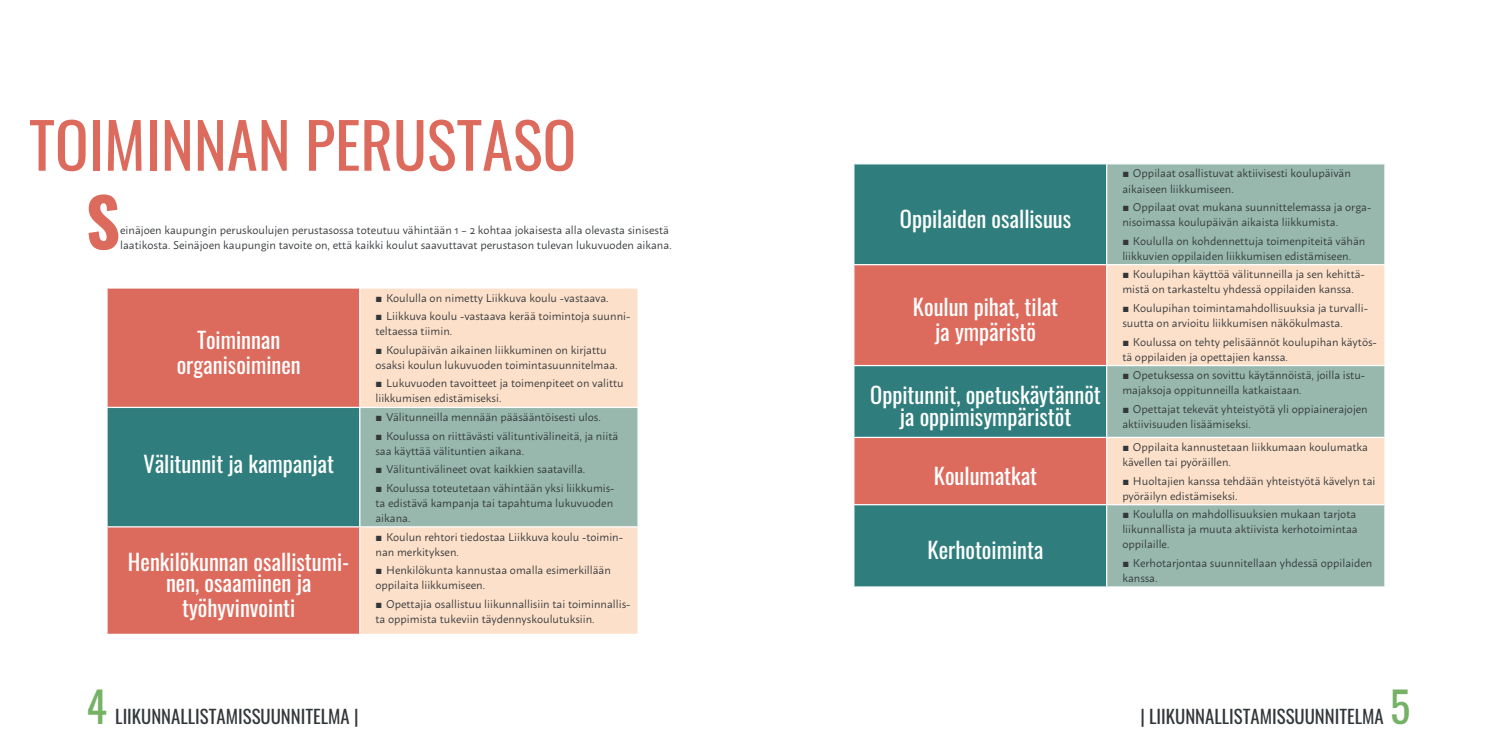
<style>
.page{position:relative;width:1489px;height:745px;background:#fff}
.page>*{position:absolute;margin:0;border:0;box-sizing:border-box;transform-origin:0 0}
.Leipis{font:700 66.75px "Oswald";color:#dd6b5d}
.Otsikko{font:62.5px "Oswald";color:#dd6b5d}
.t1{font:42.5px "Oswald";color:#76b266}
.luettelo-otsikko{font:22.5px/21.2px "Oswald";color:#fff;text-align:center}
.t2{font:18.75px "Oswald";color:#33373a}
.Leipis-2{font:11.25px/15px "Macho";color:#33373a}
.s1{font-family:"Arial"}
</style>
<div class="page">
<div style="left:108px;top:288px;width:251px;height:345px;background:#dd6b5d"></div>
<div style="left:360px;top:288px;width:277px;height:345px;background:#fde0ca"></div>
<div style="left:107px;top:407px;width:253px;height:119px;background:#2f7e7d"></div>
<div style="left:360px;top:407px;width:278px;height:119px;background:#98b8ad"></div>
<hr style="left:106px;top:406px;width:254px;height:2px;background:#fff">
<hr style="left:106px;top:408px;width:2px;height:118px;background:#fff">
<hr style="left:360px;top:406px;width:278px;height:2px;background:#fff">
<hr style="left:359px;top:408px;width:1px;height:118px;background:#fff">
<hr style="left:637px;top:408px;width:1px;height:118px;background:#fff">
<hr style="left:106px;top:526px;width:254px;height:1px;background:#fff">
<hr style="left:360px;top:526px;width:278px;height:1px;background:#fff">
<div style="left:854px;top:164px;width:251px;height:422px;background:#2f7e7d"></div>
<div style="left:1107px;top:164px;width:277px;height:422px;background:#98b8ad"></div>
<svg style="left:854px;top:265px;width:251px;height:238px;background:#a97167"></svg>
<svg style="left:1107px;top:265px;width:277px;height:238px;background:#ded4c1"></svg>
<hr style="left:853px;top:264px;width:253px;height:1px;background:#fff">
<hr style="left:1106px;top:264px;width:279px;height:1px;background:#fff">
<hr style="left:853px;top:364px;width:253px;height:2px;background:#fff">
<hr style="left:1106px;top:364px;width:279px;height:2px;background:#fff">
<hr style="left:853px;top:436px;width:253px;height:2px;background:#fff">
<hr style="left:1106px;top:436px;width:279px;height:2px;background:#fff">
<hr style="left:853px;top:503px;width:253px;height:2px;background:#fff">
<hr style="left:1106px;top:503px;width:279px;height:2px;background:#fff">
<p class="Otsikko" style="left:29px;top:89px;width:548px">TOIMINNAN PERUSTASO</p>
<p class="Leipis" style="left:86px;top:187px;width:36px">S</p>
<p class="Leipis-2" style="left:120px;top:221px;width:553px">einäjoen kaupungin peruskoulujen perustasossa toteutuu vähintään 1 – 2 kohtaa jokaisesta alla olevasta sinisestä laatikosta. Seinäjoen kaupungin tavoite on, että kaikki koulut saavuttavat perustason tulevan lukuvuoden aikana.</p>
<p class="luettelo-otsikko" style="left:197px;top:326px;width:85px">Toiminnan</p>
<p class="luettelo-otsikko" style="left:177px;top:351px;width:125px">organisoiminen</p>
<p class="luettelo-otsikko" style="left:143px;top:450px;width:192px">Välitunnit ja kampanjat</p>
<p class="luettelo-otsikko" style="left:128px;top:548px;width:223px">Henkilökunnan osallistumi&shy;nen, osaaminen ja</p>
<p class="luettelo-otsikko" style="left:182px;top:594px;width:115px">työhyvinvointi</p>
<p class="Leipis-2" style="left:375px;top:289px;width:235px"><span class="s1">■</span> Koululla on nimetty Liikkuva koulu -vastaava.</p>
<p class="Leipis-2" style="left:375px;top:307px;width:256px"><span class="s1">■</span> Liikkuva koulu -vastaava kerää toimintoja suunni&shy;teltaessa tiimin.</p>
<p class="Leipis-2" style="left:375px;top:341px;width:244px"><span class="s1">■</span> Koulupäivän aikainen liikkuminen on kirjattu osaksi koulun lukuvuoden toimintasuunnitelmaa.</p>
<p class="Leipis-2" style="left:375px;top:374px;width:250px"><span class="s1">■</span> Lukuvuoden tavoitteet ja toimenpiteet on valittu liikkumisen edistämiseksi.</p>
<p class="Leipis-2" style="left:375px;top:408px;width:227px"><span class="s1">■</span> Välitunneilla mennään pääsääntöisesti ulos.</p>
<p class="Leipis-2" style="left:375px;top:427px;width:244px"><span class="s1">■</span> Koulussa on riittävästi välituntivälineitä, ja niitä saa käyttää välituntien aikana.</p>
<p class="Leipis-2" style="left:375px;top:460px;width:211px"><span class="s1">■</span> Välituntivälineet ovat kaikkien saatavilla.</p>
<p class="Leipis-2" style="left:375px;top:479px;width:241px"><span class="s1">■</span> Koulussa toteutetaan vähintään yksi liikkumis&shy;ta edistävä kampanja tai tapahtuma lukuvuoden aikana.</p>
<p class="Leipis-2" style="left:375px;top:527px;width:249px"><span class="s1">■</span> Koulun rehtori tiedostaa Liikkuva koulu -toimin&shy;nan merkityksen.</p>
<p class="Leipis-2" style="left:375px;top:561px;width:237px"><span class="s1">■</span> Henkilökunta kannustaa omalla esimerkillään oppilaita liikkumiseen.</p>
<p class="Leipis-2" style="left:375px;top:594px;width:256px"><span class="s1">■</span> Opettajia osallistuu liikunnallisiin tai toiminnallis&shy;ta oppimista tukeviin täydennyskoulutuksiin.</p>
<p class="luettelo-otsikko" style="left:899px;top:205px;width:173px">Oppilaiden osallisuus</p>
<p class="luettelo-otsikko" style="left:912px;top:294px;width:147px">Koulun pihat, tilat</p>
<p class="luettelo-otsikko" style="left:935px;top:319px;width:102px">ja ympäristö</p>
<p class="luettelo-otsikko" style="left:870px;top:382px;width:232px">Oppitunnit, opetuskäytännöt ja oppimisympäristöt</p>
<p class="luettelo-otsikko" style="left:933px;top:462px;width:105px">Koulumatkat</p>
<p class="luettelo-otsikko" style="left:927px;top:537px;width:117px">Kerhotoiminta</p>
<p class="Leipis-2" style="left:1122px;top:165px;width:230px"><span class="s1">■</span> Oppilaat osallistuvat aktiivisesti koulupäivän aikaiseen liikkumiseen.</p>
<p class="Leipis-2" style="left:1122px;top:198px;width:250px"><span class="s1">■</span> Oppilaat ovat mukana suunnittelemassa ja orga&shy;nisoimassa koulupäivän aikaista liikkumista.</p>
<p class="Leipis-2" style="left:1122px;top:232px;width:245px"><span class="s1">■</span> Koululla on kohdennettuja toimenpiteitä vähän liikkuvien oppilaiden liikkumisen edistämiseen.</p>
<p class="Leipis-2" style="left:1122px;top:265px;width:244px"><span class="s1">■</span> Koulupihan käyttöä välitunneilla ja sen kehittä&shy;mistä on tarkasteltu yhdessä oppilaiden kanssa.</p>
<p class="Leipis-2" style="left:1122px;top:299px;width:247px"><span class="s1">■</span> Koulupihan toimintamahdollisuuksia ja turvalli&shy;suutta on arvioitu liikkumisen näkökulmasta.</p>
<p class="Leipis-2" style="left:1122px;top:333px;width:256px"><span class="s1">■</span> Koulussa on tehty pelisäännöt koulupihan käytös&shy;tä oppilaiden ja opettajien kanssa.</p>
<p class="Leipis-2" style="left:1122px;top:366px;width:244px"><span class="s1">■</span> Opetuksessa on sovittu käytännöistä, joilla istu&shy;majaksoja oppitunneilla katkaistaan.</p>
<p class="Leipis-2" style="left:1122px;top:400px;width:247px"><span class="s1">■</span> Opettajat tekevät yhteistyötä yli oppiainerajojen aktiivisuuden lisäämiseksi.</p>
<p class="Leipis-2" style="left:1122px;top:438px;width:247px"><span class="s1">■</span> Oppilaita kannustetaan liikkumaan koulumatka kävellen tai pyöräillen.</p>
<p class="Leipis-2" style="left:1122px;top:471px;width:255px"><span class="s1">■</span> Huoltajien kanssa tehdään yhteistyötä kävelyn tai pyöräilyn edistämiseksi.</p>
<p class="Leipis-2" style="left:1122px;top:505px;width:237px"><span class="s1">■</span> Koululla on mahdollisuuksien mukaan tarjota liikunnallista ja muuta aktiivista kerhotoimintaa oppilaille.</p>
<p class="Leipis-2" style="left:1122px;top:554px;width:251px"><span class="s1">■</span> Kerhotarjontaa suunnitellaan yhdessä oppilaiden kanssa.</p>
<h3 class="t1" style="left:86px;top:668px;width:22px">4</h3>
<h3 class="t2" style="left:115px;top:698px;width:245px">LIIKUNNALLISTAMISSUUNNITELMA |</h3>
<h3 class="t2" style="left:1140px;top:698px;width:245px">| LIIKUNNALLISTAMISSUUNNITELMA</h3>
<h3 class="t1" style="left:1389px;top:668px;width:22px">5</h3>
</div>
